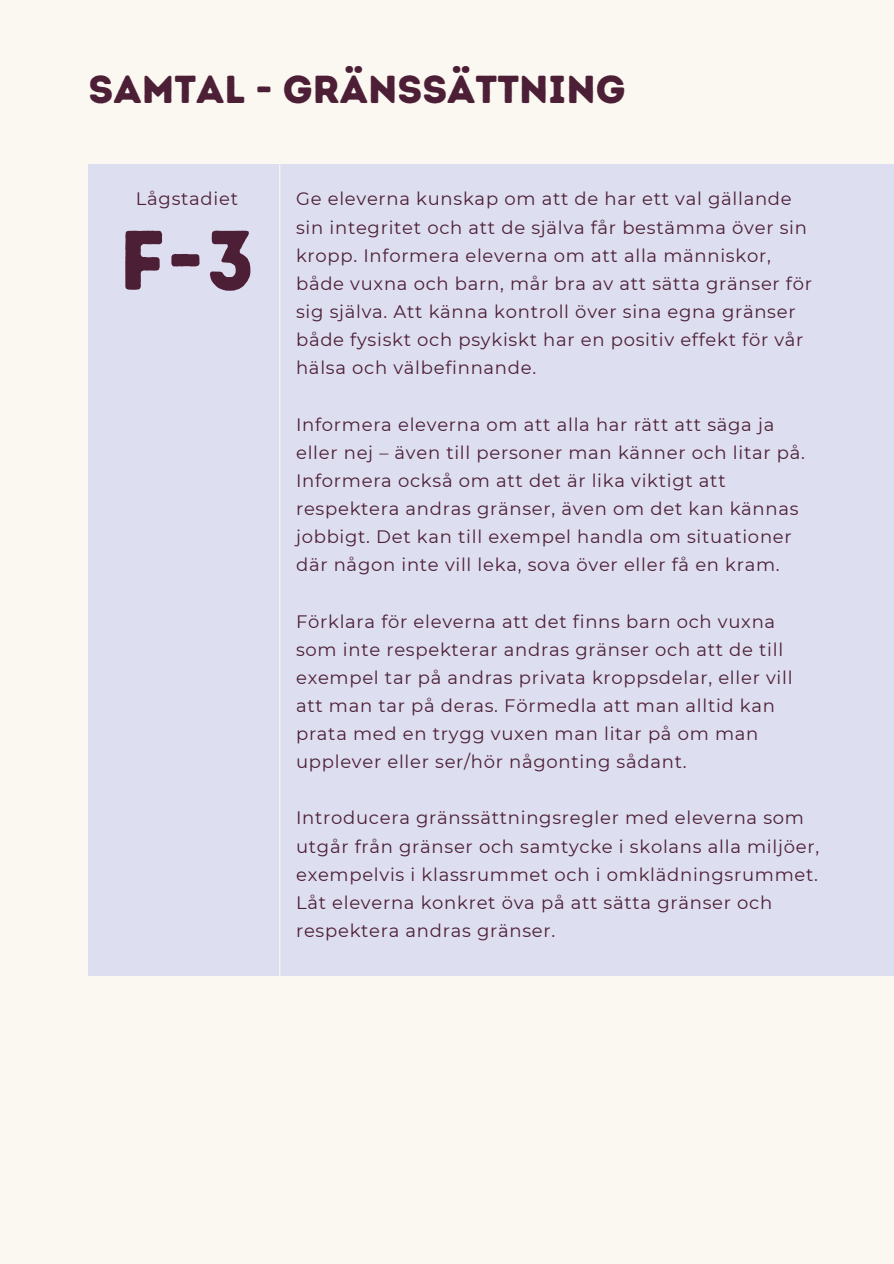
<style>
.page{position:relative;width:894px;height:1264px;background:#fff}
.page>*{position:absolute;margin:0;border:0;box-sizing:border-box;transform-origin:0 0}
.t1{font:84px "Intro Rust Base";color:#4d1f36}
.t2{font:39px "Intro Rust Base";color:#4d1f36}
.t3{font:18px/28.2px "Montserrat";letter-spacing:.04em;color:#4d1f36}
</style>
<div class="page">
<div style="left:0;top:0;width:893px;height:1263px;background:#faf8f0"></div>
<div style="left:89px;top:164px;width:804px;height:812px;background:#dddef0"></div>
<hr style="left:279px;top:164px;width:1px;height:812px;background:#fef7ed">
<p class="t2" style="left:89px;top:66px;width:538px">SAMTAL - GRÄNSSÄTTNING</p>
<p class="t3" style="left:136px;top:185px;width:104px">Lågstadiet</p>
<p class="t1" style="left:119px;top:210px;width:137px">F-3</p>
<h2 class="t3" style="left:296px;top:185px;width:517px">Ge eleverna kunskap om att de har ett val gällande sin integritet och att de själva får bestämma över sin kropp. Informera eleverna om att alla människor, både vuxna och barn, mår bra av att sätta gränser för sig själva. Att känna kontroll över sina egna gränser både fysiskt och psykiskt har en positiv effekt för vår hälsa och välbefinnande.</h2>
<p class="t3" style="left:296px;top:410px;width:510px">Informera eleverna om att alla har rätt att säga ja eller nej – även till personer man känner och litar på.<br>Informera också om att det är lika viktigt att respektera andras gränser, även om det kan kännas jobbigt. Det kan till exempel handla om situationer där någon inte vill leka, sova över eller få en kram.</p>
<p class="t3" style="left:296px;top:607px;width:498px">Förklara för eleverna att det finns barn och vuxna som inte respekterar andras gränser och att de till exempel tar på andras privata kroppsdelar, eller vill att man tar på deras. Förmedla att man alltid kan prata med en trygg vuxen man litar på om man upplever eller ser/hör någonting sådant.</p>
<h1 class="t3" style="left:296px;top:804px;width:524px">Introducera gränssättningsregler med eleverna som utgår från gränser och samtycke i skolans alla miljöer, exempelvis i klassrummet och i omklädningsrummet.<br>Låt eleverna konkret öva på att sätta gränser och respektera andras gränser.</h1>
</div>
